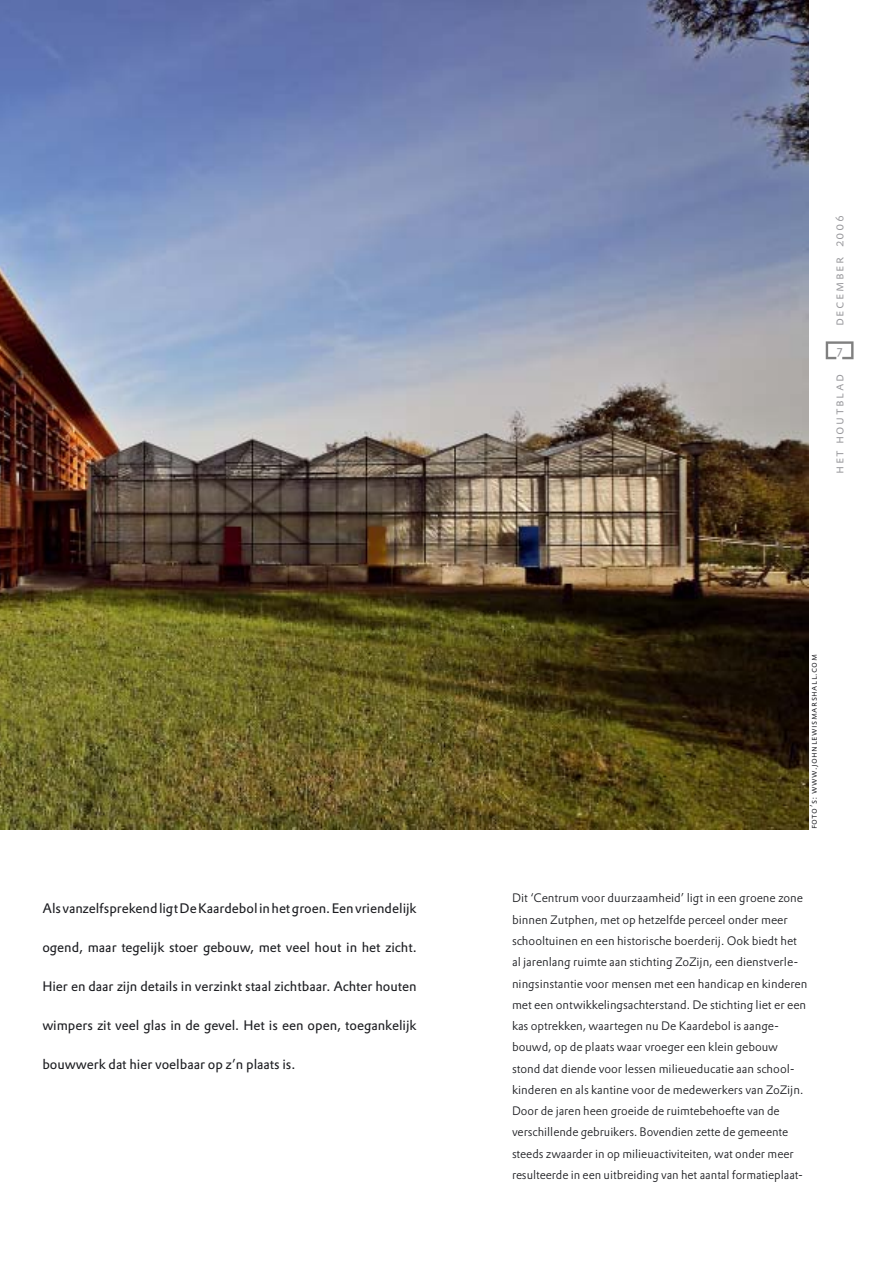
<style>
.page{position:relative;width:893px;height:1263px;background:#fff}
.page>*{position:absolute;margin:0;border:0;box-sizing:border-box;transform-origin:0 0}
.t1{font:13.5px "DTL Prokyon ST";color:#1b1c20}
.t2{font:300 13.05px "DTL Prokyon T Caps";letter-spacing:.115em;color:#97979b}
.t3{font:12px/21.3px "DTL Prokyon ST Light";color:#1b1c20}
.t4{font:12px "DTL Prokyon ST";color:#97979b}
.t5{font:300 9px "DTL Prokyon T Caps";letter-spacing:.055em;color:#1b1c20}
</style>
<div class="page">
<svg style="left:825px;top:341px;width:28px;height:18px"></svg>
<img style="left:0;top:0;width:808px;height:829px">
<p class="t1" style="left:42px;top:903px;width:376px">Als vanzelfsprekend ligt De Kaardebol in het groen. Een vriendelijk</p>
<p class="t1" style="left:42px;top:942px;width:376px">ogend, maar tegelijk stoer gebouw, met veel hout in het zicht.</p>
<p class="t1" style="left:42px;top:981px;width:376px">Hier en daar zijn details in verzinkt staal zichtbaar. Achter houten</p>
<p class="t1" style="left:42px;top:1020px;width:376px">wimpers zit veel glas in de gevel. Het is een open, toegankelijk</p>
<p class="t1" style="left:42px;top:1059px;width:254px">bouwwerk dat hier voelbaar op z’n plaats is.</p>
<p class="t2" style="left:831px;top:326px;width:113px;rotate:-90deg">december 2006</p>
<p class="t4" style="left:836px;top:345px;width:7px">7</p>
<p class="t2" style="left:831px;top:474px;width:101px;rotate:-90deg">het houtblad</p>
<p class="t5" style="left:808px;top:829px;width:177px;rotate:-90deg">foto’s: www.johnlewismarshall.com</p>
<p class="t3" style="left:512px;top:889px;width:297px">Dit ‘Centrum voor duurzaamheid’ ligt in een groene zone binnen Zutphen, met op hetzelfde perceel onder meer schooltuinen en een historische boerderij. Ook biedt het al jarenlang ruimte aan stichting ZoZijn, een dienstverle&shy;ningsinstantie voor mensen met een handicap en kinderen met een ontwikkelingsachterstand. De stichting liet er een kas optrekken, waartegen nu De Kaardebol is aange&shy;bouwd, op de plaats waar vroeger een klein gebouw stond dat diende voor lessen milieueducatie aan school&shy;kinderen en als kantine voor de medewerkers van ZoZijn.<br>Door de jaren heen groeide de ruimtebehoefte van de verschillende gebruikers. Bovendien zette de gemeente steeds zwaarder in op milieuactiviteiten, wat onder meer resulteerde in een uitbreiding van het aantal formatieplaat-</p>
</div>
